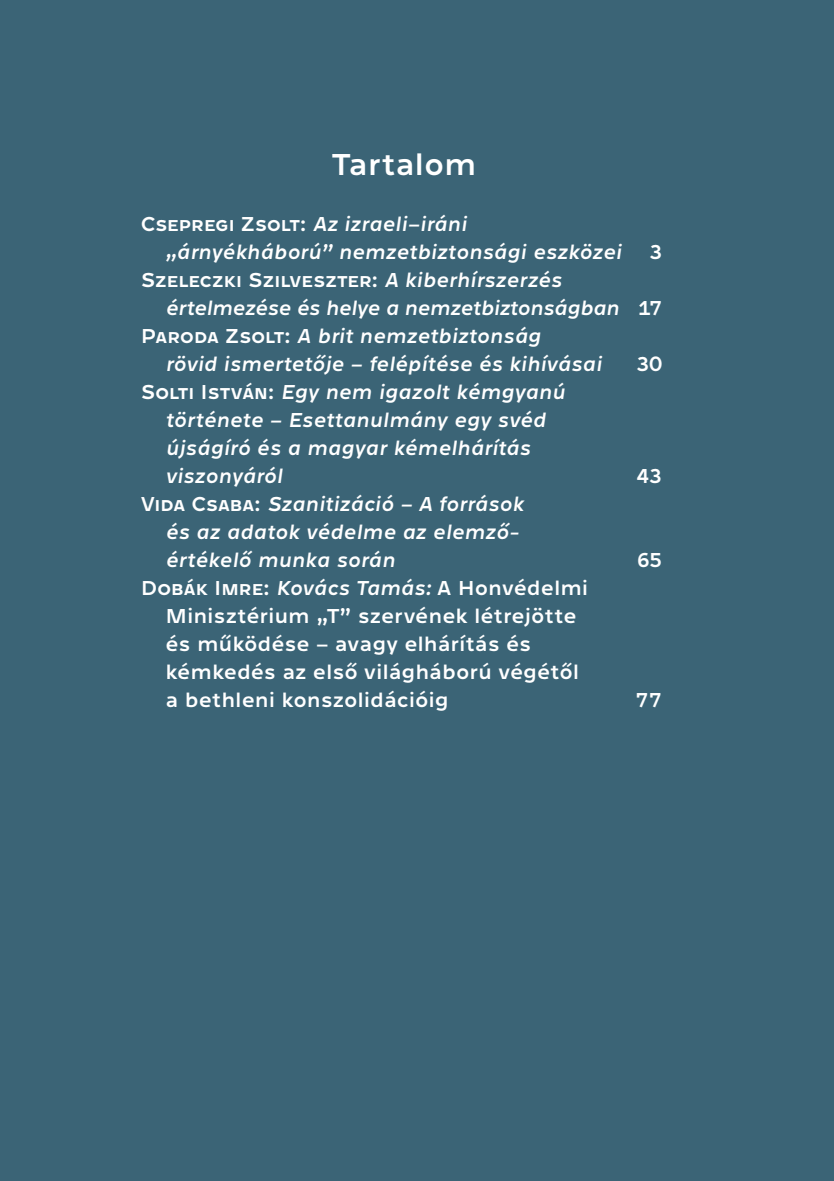
<style>
.page{position:relative;width:834px;height:1181px;background:#fff}
.page>*{position:absolute;margin:0;border:0;box-sizing:border-box;transform-origin:0 0}
.t1{font:31.5px "Westeinde Caption";letter-spacing:-.01em;color:#fff}
.t2{font:italic 21px/28px "Westeinde Caption";letter-spacing:-.005em;color:#fff}
.t3{font:21px/28px "Westeinde Caption";letter-spacing:-.005em;color:#fff}
.s1{font-style:normal}
.s2{font-style:italic}
</style>
<div class="page">
<div style="left:0;top:0;width:833px;height:1181px;background:#3b6476"></div>
<h1 class="t1" style="left:332px;top:141px;width:146px">Tartalom</h1>
<p class="t2" style="left:165px;top:208px;width:457px;text-indent:-25px"><span class="s1">Csepregi Zsolt:</span> Az izraeli–iráni „árnyékháború” nemzetbiztonsági eszközei</p>
<p class="t3" style="left:649px;top:236px;width:14px">3</p>
<p class="t3" style="left:141px;top:264px;width:423px">Szeleczki Szilveszter: <span class="s2">A kiberhírszerzés</span></p>
<p class="t2" style="left:165px;top:292px;width:498px">értelmezése és helye a nemzetbiztonságban <span class="s1">17</span></p>
<p class="t2" style="left:141px;top:320px;width:402px"><span class="s1">Paroda Zsolt:</span> A brit nemzetbiztonság</p>
<p class="t2" style="left:165px;top:348px;width:438px">rövid ismertetője – felépítése és kihívásai</p>
<p class="t3" style="left:636px;top:348px;width:27px">30</p>
<p class="t2" style="left:165px;top:376px;width:401px;text-indent:-25px"><span class="s1">Solti István:</span> Egy nem igazolt kémgyanú története – Esettanulmány egy svéd újságíró és a magyar kémelhárítás viszonyáról</p>
<p class="t3" style="left:636px;top:460px;width:27px">43</p>
<p class="t2" style="left:165px;top:488px;width:360px;text-indent:-25px"><span class="s1">Vida Csaba:</span> Szanitizáció – A források és az adatok védelme az elemző&shy;értékelő munka során</p>
<p class="t3" style="left:165px;top:572px;width:424px;text-indent:-25px">Dobák Imre: <span class="s2">Kovács Tamás:</span> A Honvédelmi Minisztérium „T” szervének létrejötte és működése – avagy elhárítás és kémkedés az első világháború végétől a bethleni konszolidációig</p>
<p class="t3" style="left:636px;top:544px;width:27px">65</p>
<p class="t3" style="left:635px;top:684px;width:28px">77</p>
</div>
